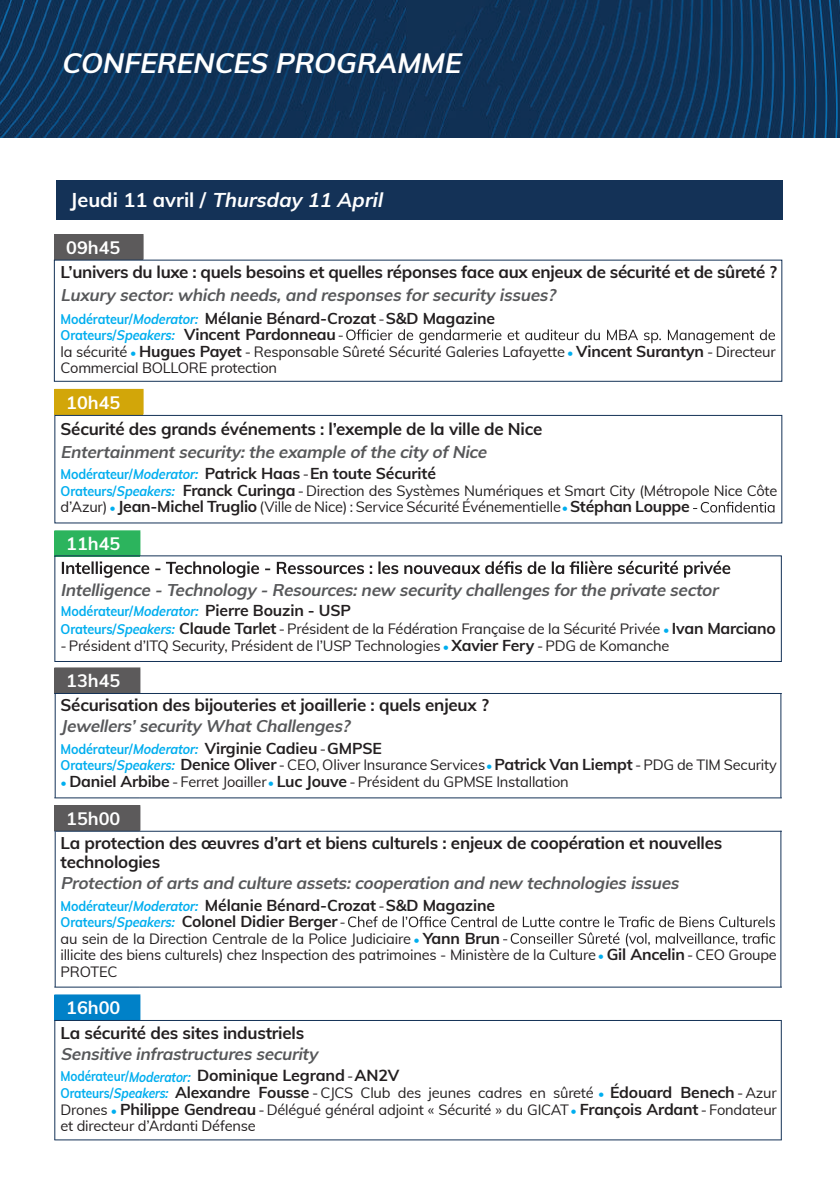
<style>
.page{position:relative;width:840px;height:1191px;background:#fff}
.page>*{position:absolute;margin:0;border:0;box-sizing:border-box;transform-origin:0 0}
.t1{font:italic 700 28px "Muli";color:#fff}
.t2{font:italic 700 20px "Muli";color:#fff}
.t3{font:700 18px "Muli";color:#fff}
.t4{font:italic 700 17px "Muli";color:#57585a}
.t5{font:700 17px/19px "Muli";letter-spacing:-.015em;color:#231f20}
.t6{font:700 16px "Muli";letter-spacing:-.01em;color:#231f20}
.t7{font:700 15.8px/16.6px "Muli";letter-spacing:-.01em;color:#231f20}
.t8{font:14.6px/16.6px "Muli";letter-spacing:-.015em;color:#231f20}
.s1{font-style:normal}
.s2{font-size:14px;color:#00aeef}
.s3{font-style:italic;font-size:14px;color:#00aeef}
.s4{font-weight:400;font-size:14.6px}
.s5{font-size:12px;color:#00aeef}
.s6{font-weight:700;font-size:15.8px}
.s7{font-weight:700;font-size:14px;color:#00aeef}
.s8{font-weight:700;font-style:italic;font-size:14px;color:#00aeef}
</style>
<div class="page">
<div style="left:55px;top:235px;width:88px;height:25px;background:#5c5a5b"></div>
<hr style="left:54px;top:234px;width:89px;height:1px;background:#5c5a5b">
<svg style="left:54px;top:235px;width:1px;height:25px"></svg>
<svg style="left:338px;top:329px;width:436px;height:14px"></svg>
<div style="left:55px;top:389px;width:88px;height:26px;background:#d2a609"></div>
<hr style="left:54px;top:389px;width:89px;height:1px;background:#d2a609">
<svg style="left:54px;top:390px;width:1px;height:24px"></svg>
<svg style="left:693px;top:501px;width:81px;height:11px"></svg>
<div style="left:55px;top:531px;width:85px;height:25px;background:#2cb45d"></div>
<hr style="left:54px;top:530px;width:86px;height:1px;background:#2cb45d">
<svg style="left:54px;top:531px;width:1px;height:24px"></svg>
<svg style="left:62px;top:531px;width:668px;height:47px"></svg>
<div style="left:55px;top:668px;width:85px;height:25px;background:#5c5a5b"></div>
<hr style="left:54px;top:693px;width:86px;height:1px;background:#143257">
<hr style="left:55px;top:694px;width:1px;height:104px;background:#143257">
<hr style="left:140px;top:693px;width:641px;height:1px;background:#143257">
<hr style="left:780px;top:694px;width:1px;height:104px;background:#143257">
<hr style="left:54px;top:797px;width:86px;height:1px;background:#143257">
<hr style="left:140px;top:797px;width:641px;height:1px;background:#143257">
<hr style="left:54px;top:667px;width:86px;height:1px;background:#5c5a5b">
<svg style="left:54px;top:668px;width:1px;height:25px"></svg>
<div style="left:55px;top:805px;width:85px;height:26px;background:#5c5a5b"></div>
<hr style="left:54px;top:830px;width:86px;height:1px;background:#143257">
<hr style="left:55px;top:831px;width:1px;height:156px;background:#143257">
<hr style="left:140px;top:830px;width:641px;height:1px;background:#143257">
<hr style="left:780px;top:830px;width:1px;height:157px;background:#143257">
<hr style="left:54px;top:986px;width:86px;height:1px;background:#143257">
<hr style="left:140px;top:986px;width:641px;height:1px;background:#143257">
<hr style="left:54px;top:805px;width:86px;height:1px;background:#5c5a5b">
<svg style="left:54px;top:806px;width:1px;height:24px"></svg>
<svg style="left:340px;top:916px;width:434px;height:30px"></svg>
<div style="left:55px;top:995px;width:85px;height:25px;background:#0081c8"></div>
<hr style="left:54px;top:1020px;width:86px;height:1px;background:#143257">
<hr style="left:54px;top:1021px;width:1px;height:118px;background:#143257">
<hr style="left:140px;top:1020px;width:641px;height:1px;background:#143257">
<hr style="left:780px;top:1021px;width:1px;height:118px;background:#143257">
<hr style="left:54px;top:1139px;width:86px;height:1px;background:#143257">
<hr style="left:140px;top:1139px;width:641px;height:1px;background:#143257">
<hr style="left:54px;top:994px;width:86px;height:1px;background:#0081c8">
<svg style="left:54px;top:995px;width:1px;height:25px"></svg>
<img style="left:0;top:0;width:839px;height:137px">
<div style="left:57px;top:180px;width:725px;height:40px;background:#143257"></div>
<div style="left:54px;top:555px;width:727px;height:107px;border:1px solid #143257"></div>
<div style="left:54px;top:260px;width:727px;height:122px;border:1px solid #143257"></div>
<div style="left:54px;top:415px;width:727px;height:108px;border:1px solid #143257"></div>
<h1 class="t1" style="left:61px;top:42px;width:407px">CONFERENCES PROGRAMME</h1>
<h2 class="t2" style="left:70px;top:185px;width:318px"><span class="s1">J e u d i 1 1 a vri l /</span> Thursday 11 April</h2>
<p class="t3" style="left:66px;top:234px;width:56px">09h45</p>
<p class="t5" style="left:60px;top:261px;width:717px">L’univers du luxe : quels besoins et quelles réponses face aux enjeux de sécurité et de sûreté ?</p>
<p class="t4" style="left:60px;top:282px;width:500px">Luxury sector:which needs,and responses forsecurity issues?</p>
<p class="t7" style="left:60px;top:309px;width:436px"><span class="s2">Modérateur/</span><span class="s3">Moderator:</span> Mélanie Bénard-Crozat <span class="s4">-</span>S&amp;D Magazine<br><span class="s2">Orateurs/</span><span class="s3">Speakers:</span> Vincent Pardonneau</p>
<p class="t8" style="left:60px;top:342px;width:716px">la sécurité <span class="s5">•</span> <span class="s6">Hugues Payet</span> - Responsable Sûreté Sécurité Galeries Lafayette <span class="s5">•</span> <span class="s6">Vincent Surantyn</span> - Directeur<br>Commercial BOLLORE protection</p>
<p class="t3" style="left:66px;top:389px;width:56px">10h45</p>
<p class="t5" style="left:60px;top:419px;width:483px">Sécurité des grands événements : l’exemple de la ville de Nice</p>
<p class="t4" style="left:60px;top:439px;width:431px">Entertainmentsecurity:the example ofthe city ofNice</p>
<p class="t7" style="left:60px;top:464px;width:377px"><span class="s2">Modérateur/</span><span class="s3">Moderator:</span> Patrick Haas <span class="s4">-</span>En toute Sécurité</p>
<p class="t8" style="left:60px;top:481px;width:718px"><span class="s7">Orateurs/</span><span class="s8">Speakers:</span> <span class="s6">Franck Curinga</span> - Direction des Systèmes Numériques et Smart City (Métropole Nice Côte d’Azur) <span class="s5">•</span> <span class="s6">Jean-Michel Truglio</span> (Ville de Nice) : Service Sécurité Événementielle<span class="s5">•</span> <span class="s6">Stéphan Louppe</span></p>
<p class="t3" style="left:66px;top:530px;width:56px">11h45</p>
<p class="t4" style="left:60px;top:577px;width:662px">Intelligence -Technology -Resources:new security challenges forthe private sector</p>
<p class="t8" style="left:60px;top:619px;width:716px"><span class="s7">Orateurs/</span><span class="s8">Speakers:</span> <span class="s6">Claude Tarlet</span> - Président de la Fédération Française de la Sécurité Privée <span class="s5">•</span> <span class="s6">Ivan Marciano </span>-Président d’ITQ Security, Président de l’USP Technologies <span class="s5">•</span> <span class="s6">Xavier Fery</span> -PDG de Komanche</p>
<p class="t3" style="left:66px;top:667px;width:56px">13h45</p>
<p class="t5" style="left:60px;top:694px;width:429px">Sécurisation des bijouteries et joaillerie : quels enjeux ?</p>
<p class="t4" style="left:60px;top:713px;width:294px">Jewellers’security WhatChallenges?</p>
<p class="t7" style="left:60px;top:738px;width:322px"><span class="s2">Modérateur/</span><span class="s3">Moderator:</span> Virginie Cadieu <span class="s4">-</span>GMPSE</p>
<p class="t8" style="left:60px;top:756px;width:717px"><span class="s7">Orateurs/</span><span class="s8">Speakers:</span> <span class="s6">Denice Oliver</span> - CEO, Oliver Insurance Services<span class="s5">•</span> <span class="s6">Patrick Van Liempt</span> -PDG de TIM Security</p>
<p class="t8" style="left:60px;top:772px;width:509px"><span class="s5">•</span> <span class="s6">Daniel Arbibe</span> - Ferret Joailler<span class="s5">•</span> <span class="s6">Luc Jouve</span> - Président du GPMSE Installation</p>
<p class="t3" style="left:66px;top:805px;width:56px">15h00</p>
<p class="t5" style="left:60px;top:832px;width:663px">La protection des œuvres d’art et biens culturels : enjeux de coopération et nouvelles technologies</p>
<p class="t4" style="left:60px;top:870px;width:623px">Protection ofarts and culture assets:cooperation and new technologies issues</p>
<p class="t7" style="left:60px;top:895px;width:436px"><span class="s2">Modérateur/</span><span class="s3">Moderator:</span> Mélanie Bénard-Crozat <span class="s4">-</span>S&amp;D Magazine<br><span class="s2">Orateurs/</span><span class="s3">Speakers:</span> Colonel Didier Berger</p>
<p class="t8" style="left:60px;top:929px;width:717px">au sein de la Direction Centrale de la Police Judiciaire <span class="s5">•</span> <span class="s6">Yann Brun<br></span>illicite des biens culturels) chez Inspection des patrimoines - Ministère de la Culture <span class="s5">•</span> <span class="s6">Gil Ancelin</span> - CEO Groupe<br>PROTEC</p>
<p class="t3" style="left:66px;top:994px;width:56px">16h00</p>
<p class="t5" style="left:60px;top:1022px;width:245px">La sécurité des sites industriels</p>
<p class="t4" style="left:60px;top:1041px;width:258px">Sensitive infrastructures security</p>
<p class="t6" style="left:60px;top:1064px;width:340px"><span class="s2">Modérateur/</span><span class="s3">Moderator:</span> Dominique Legrand <span class="s4">-</span>AN2V</p>
<p class="t8" style="left:60px;top:1083px;width:717px;text-align:justify"><span class="s7">Orateurs/</span><span class="s8">Speakers:</span> <span class="s6">Alexandre Fousse</span> - CJCS Club des jeunes cadres en sûreté <span class="s5">•</span> <span class="s6">Édouard Benech</span> - Azur Drones <span class="s5">•</span> <span class="s6">Philippe Gendreau</span> - Délégué général adjoint « Sécurité » du GICAT<span class="s5">•</span> <span class="s6">François Ardant</span> - Fondateur et directeur d’Ardanti Défense</p>
<p class="t7" style="left:61px;top:601px;width:291px"><span class="s2">Modérateur/</span><span class="s3">Moderator:</span> Pierre Bouzin - USP</p>
</div>
